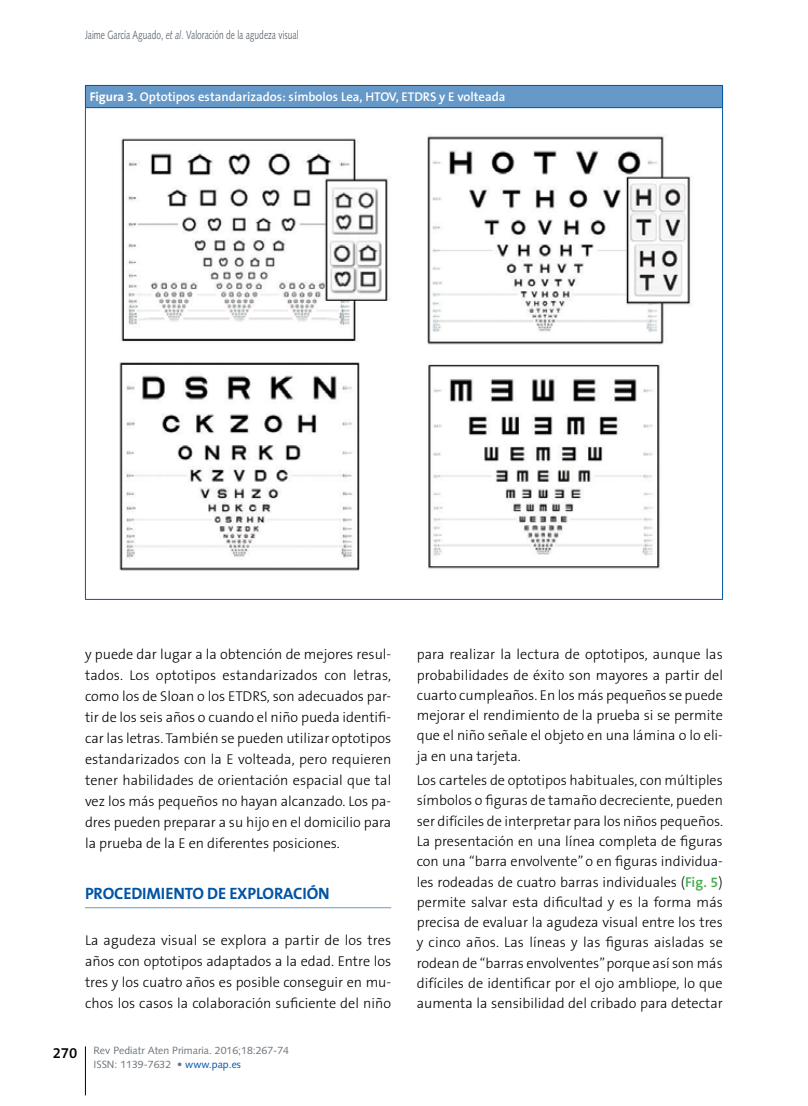
<style>
.page{position:relative;width:808px;height:1106px;background:#fff}
.page>*{position:absolute;margin:0;border:0;box-sizing:border-box;transform-origin:0 0}
.t1{font:700 16.5px "The Sans B7";letter-spacing:-.01em;color:#0054a4}
.t2{font:600 15px "The Sans B6";color:#000}
.t3{font:300 14.25px/20.2px "The Sans B3";color:#000;text-align:justify}
.t4{font:600 12.75px "The Sans B6";color:#fff}
.t5{font:12px "Syntax";color:#6a737b;scale:.7 1}
.t6{font:10.5px/13.2px "Syntax";color:#6a737b}
.s1{font-style:italic}
.s2{font-family:"The Sans B7";font-weight:700}
.s3{color:#0054a4}
.s4{font-family:"The Sans B6";font-weight:600;color:#41ad49}
</style>
<div class="page">
<hr style="left:85px;top:1046px;width:1px;height:49px;background:#000">
<hr style="left:85px;top:907px;width:306px;height:1px;background:#6699c8">
<div style="left:85px;top:85px;width:637px;height:23px;background:#6699c8"></div>
<svg style="left:85px;top:86px;width:1px;height:21px"></svg>
<svg style="left:722px;top:86px;width:1px;height:21px"></svg>
<hr style="left:85px;top:85px;width:638px;height:1px;background:#0054a4">
<hr style="left:85px;top:108px;width:1px;height:491px;background:#0054a4">
<hr style="left:722px;top:108px;width:1px;height:491px;background:#0054a4">
<hr style="left:85px;top:107px;width:638px;height:1px;background:#0054a4">
<hr style="left:85px;top:599px;width:638px;height:1px;background:#0054a4">
<img style="left:121px;top:136px;width:570px;height:209px">
<img style="left:119px;top:362px;width:543px;height:209px">
<p class="t5" style="left:85px;top:28px;width:306px">Jaime García Aguado, <span class="s1">et al</span>. Valoración de la agudeza visual</p>
<p class="t4" style="left:90px;top:90px;width:417px"><span class="s2">Figura 3.</span> Optotipos estandarizados: símbolos Lea, HTOV, ETDRS y E volteada</p>
<p class="t3" style="left:85px;top:644px;width:308px;line-height:21px">y puede dar lugar a la obtención de mejores resul&shy;tados. Los optotipos estandarizados con letras, como los de Sloan o los ETDRS, son adecuados par&shy;tir de los seis años o cuando el niño pueda identifi&shy;car las letras. También se pueden utilizar optotipos estandarizados con la E volteada, pero requieren tener habilidades de orientación espacial que tal vez los más pequeños no hayan alcanzado. Los pa&shy;dres pueden preparar a su hijo en el domicilio para la prueba de la E en diferentes posiciones.</p>
<p class="t1" style="left:85px;top:884px;width:246px">PROCEDIMIENTO DE EXPLORACIÓN</p>
<p class="t3" style="left:85px;top:930px;width:308px;line-height:21px">La agudeza visual se explora a partir de los tres años con optotipos adaptados a la edad. Entre los tres y los cuatro años es posible conseguir en mu&shy;chos los casos la colaboración suficiente del niño</p>
<p class="t2" style="left:53px;top:1044px;width:26px">270</p>
<p class="t6" style="left:94px;top:1044px;width:197px">Rev Pediatr Aten Primaria. 2016;18:267-74<br>ISSN: 1139-7632 • <span class="s3">www.pap.es</span></p>
<p class="t3" style="left:417px;top:644px;width:308px">para realizar la lectura de optotipos, aunque las probabilidades de éxito son mayores a partir del cuarto cumpleaños. En los más pequeños se puede mejorar el rendimiento de la prueba si se permite que el niño señale el objeto en una lámina o lo eli&shy;ja en una tarjeta.</p>
<p class="t3" style="left:417px;top:770px;width:308px">Los carteles de optotipos habituales, con múltiples símbolos o figuras de tamaño decreciente, pueden ser difíciles de interpretar para los niños pequeños.<br>La presentación en una línea completa de figuras con una “barra envolvente” o en figuras individua&shy;les rodeadas de cuatro barras individuales (<span class="s4">Fig. 5</span>) permite salvar esta dificultad y es la forma más precisa de evaluar la agudeza visual entre los tres y cinco años. Las líneas y las figuras aisladas se rodean de “barras envolventes” porque así son más difíciles de identificar por el ojo ambliope, lo que aumenta la sensibilidad del cribado para detectar</p>
</div>
